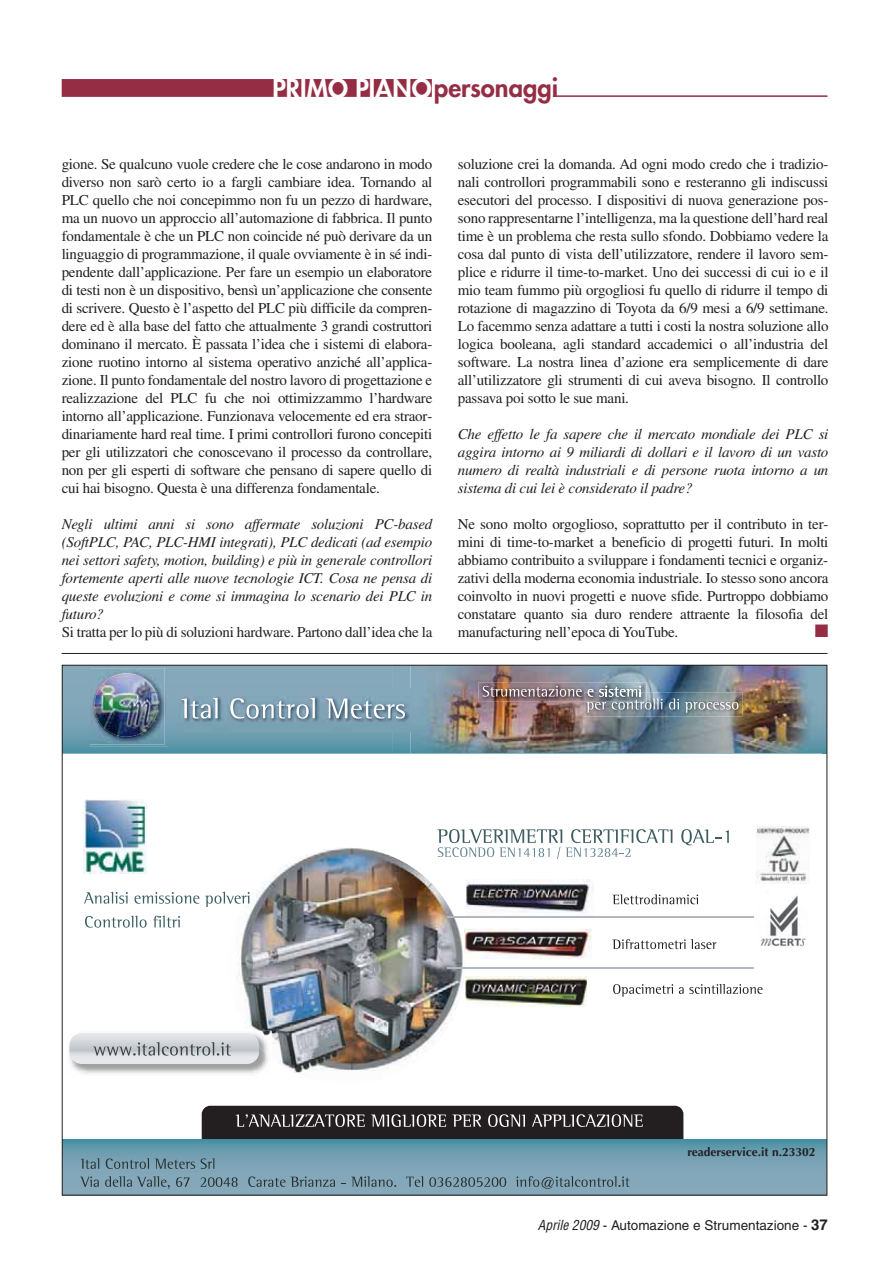
<style>
.page{position:relative;width:889px;height:1277px;background:#fff}
.page>*{position:absolute;margin:0;border:0;box-sizing:border-box;transform-origin:0 0}
.t1{font:800 25.5px "Futura LT";color:#fff}
.t2{font:18px "Zapf Dingbats";color:#952e45}
.t3{font:15px/18px "Times LT";letter-spacing:-.015em;color:#231f20;text-align:justify}
.t4{font:italic 15px/18px "Times LT";letter-spacing:-.015em;color:#231f20;text-align:justify}
.t5{font:13.5px "Helvetica LT";color:#231f20}
.t6{font:700 12px "Optima LT";color:#231f20}
.s1{color:#952e45}
.s2{font-style:italic;font-stretch:condensed}
.s3{font-weight:700;font-size:15px}
</style>
<div class="page">
<div style="left:62px;top:79px;width:370px;height:18px;background:#952e45"></div>
<hr style="left:553px;top:95px;width:274px;height:2px;background:#952e45">
<hr style="left:62px;top:653px;width:765px;height:1px;background:#231f20">
<svg style="left:64px;top:667px;width:761px;height:87px;background:#73a1b3"></svg>
<div style="left:202px;top:1106px;width:481px;height:46px;background:#231f20;border-radius:9px"></div>
<svg style="left:64px;top:1139px;width:761px;height:54px;background:#72a0b2"></svg>
<img style="left:392px;top:667px;width:433px;height:86px">
<img style="left:478px;top:682px;width:168px;height:20px">
<img style="left:584px;top:692px;width:158px;height:25px">
<img style="left:482px;top:686px;width:180px;height:27px">
<svg style="left:669px;top:698px;width:10px;height:12px"></svg>
<svg style="left:685px;top:702px;width:53px;height:11px"></svg>
<svg style="left:81px;top:1158px;width:18px;height:11px"></svg>
<svg style="left:106px;top:1158px;width:43px;height:11px"></svg>
<svg style="left:155px;top:1159px;width:40px;height:10px"></svg>
<svg style="left:201px;top:1158px;width:13px;height:11px"></svg>
<svg style="left:80px;top:1176px;width:19px;height:11px"></svg>
<svg style="left:105px;top:1176px;width:65px;height:13px"></svg>
<svg style="left:176px;top:1177px;width:14px;height:10px"></svg>
<svg style="left:200px;top:1177px;width:37px;height:10px"></svg>
<svg style="left:248px;top:1176px;width:87px;height:11px"></svg>
<svg style="left:341px;top:1176px;width:55px;height:11px"></svg>
<svg style="left:406px;top:1176px;width:17px;height:11px"></svg>
<svg style="left:429px;top:1177px;width:77px;height:10px"></svg>
<svg style="left:516px;top:1176px;width:113px;height:13px"></svg>
<img style="left:178px;top:688px;width:234px;height:43px">
<svg style="left:181px;top:698px;width:36px;height:21px"></svg>
<svg style="left:230px;top:698px;width:85px;height:21px;background:#96afbe"></svg>
<svg style="left:326px;top:698px;width:79px;height:21px;background:#94acbb"></svg>
<img style="left:90px;top:668px;width:78px;height:78px">
<img style="left:89px;top:669px;width:76px;height:75px">
<img style="left:94px;top:673px;width:64px;height:64px;border-radius:50%">
<img style="left:227px;top:847px;width:238px;height:238px;border-radius:50%">
<svg style="left:84px;top:892px;width:44px;height:12px"></svg>
<svg style="left:134px;top:892px;width:65px;height:12px"></svg>
<svg style="left:205px;top:892px;width:44px;height:15px"></svg>
<svg style="left:85px;top:916px;width:62px;height:12px"></svg>
<svg style="left:153px;top:916px;width:27px;height:12px"></svg>
<svg style="left:681px;top:829px;width:47px;height:16px"></svg>
<svg style="left:437px;top:829px;width:235px;height:30px"></svg>
<svg style="left:235px;top:1114px;width:130px;height:13px"></svg>
<svg style="left:371px;top:1114px;width:75px;height:13px"></svg>
<svg style="left:453px;top:1115px;width:28px;height:12px"></svg>
<svg style="left:488px;top:1114px;width:37px;height:13px"></svg>
<svg style="left:532px;top:1114px;width:110px;height:13px"></svg>
<img style="left:84px;top:799px;width:62px;height:74px">
<img style="left:466px;top:879px;width:128px;height:34px">
<img style="left:464px;top:929px;width:127px;height:30px">
<img style="left:465px;top:977px;width:121px;height:29px">
<svg style="left:612px;top:894px;width:86px;height:10px"></svg>
<svg style="left:612px;top:939px;width:104px;height:10px"></svg>
<svg style="left:613px;top:984px;width:70px;height:13px"></svg>
<svg style="left:689px;top:984px;width:73px;height:10px"></svg>
<hr style="left:447px;top:916px;width:307px;height:2px;background:#b2b8bf">
<hr style="left:447px;top:968px;width:307px;height:1px;background:#b2b8bf">
<img style="left:69px;top:1055px;width:199px;height:19px">
<img style="left:247px;top:1031px;width:24px;height:27px">
<svg style="left:69px;top:1033px;width:190px;height:31px;background:#dee0e3"></svg>
<svg style="left:93px;top:1042px;width:138px;height:14px;background:#aeb2b6"></svg>
<img style="left:756px;top:826px;width:53px;height:58px">
<img style="left:760px;top:895px;width:46px;height:52px">
<h1 class="t1" style="left:272px;top:77px;width:287px">PRIMO PIANO<span class="s1">personaggi</span></h1>
<p class="t3" style="left:62px;top:157px;width:372px">gione. Se qualcuno vuole credere che le cose andarono in modo diverso non sarò certo io a fargli cambiare idea. Tornando al PLC quello che noi concepimmo non fu un pezzo di hardware, ma un nuovo un approccio all’automazione di fabbrica. Il punto fondamentale è che un PLC non coincide né può derivare da un linguaggio di programmazione, il quale ovviamente è in sé indi&shy;pendente dall’applicazione. Per fare un esempio un elaboratore di testi non è un dispositivo, bensì un’applicazione che consente di scrivere. Questo è l’aspetto del PLC più difficile da compren&shy;dere ed è alla base del fatto che attualmente 3 grandi costruttori dominano il mercato. È passata l’idea che i sistemi di elabora&shy;zione ruotino intorno al sistema operativo anziché all’applica&shy;zione. Il punto fondamentale del nostro lavoro di progettazione e realizzazione del PLC fu che noi ottimizzammo l’hardware intorno all’applicazione. Funzionava velocemente ed era straor&shy;dinariamente hard real time. I primi controllori furono concepiti per gli utilizzatori che conoscevano il processo da controllare, non per gli esperti di software che pensano di sapere quello di cui hai bisogno. Questa è una differenza fondamentale.</p>
<p class="t4" style="left:62px;top:516px;width:372px">Negli ultimi anni si sono affermate soluzioni PC-based (SoftPLC, PAC, PLC-HMI integrati), PLC dedicati (ad esempio nei settori safety, motion, building) e più in generale controllori fortemente aperti alle nuove tecnologie ICT. Cosa ne pensa di queste evoluzioni e come si immagina lo scenario dei PLC in futuro?</p>
<p class="t3" style="left:62px;top:625px;width:372px">Si tratta per lo più di soluzioni hardware. Partono dall’idea che la</p>
<p class="t3" style="left:458px;top:157px;width:372px">soluzione crei la domanda. Ad ogni modo credo che i tradizio&shy;nali controllori programmabili sono e resteranno gli indiscussi esecutori del processo. I dispositivi di nuova generazione pos&shy;sono rappresentarne l’intelligenza, ma la questione dell’hard real time è un problema che resta sullo sfondo. Dobbiamo vedere la cosa dal punto di vista dell’utilizzatore, rendere il lavoro sem&shy;plice e ridurre il time-to-market. Uno dei successi di cui io e il mio team fummo più orgogliosi fu quello di ridurre il tempo di rotazione di magazzino di Toyota da 6/9 mesi a 6/9 settimane.<br>Lo facemmo senza adattare a tutti i costi la nostra soluzione allo logica booleana, agli standard accademici o all’industria del software. La nostra linea d’azione era semplicemente di dare all’utilizzatore gli strumenti di cui aveva bisogno. Il controllo passava poi sotto le sue mani.</p>
<p class="t4" style="left:458px;top:426px;width:372px">Che effetto le fa sapere che il mercato mondiale dei PLC si aggira intorno ai 9 miliardi di dollari e il lavoro di un vasto numero di realtà industriali e di persone ruota intorno a un sistema di cui lei è considerato il padre?</p>
<p class="t3" style="left:458px;top:517px;width:372px">Ne sono molto orgoglioso, soprattutto per il contributo in ter&shy;mini di time-to-market a beneficio di progetti futuri. In molti abbiamo contribuito a sviluppare i fondamenti tecnici e organiz&shy;zativi della moderna economia industriale. Io stesso sono ancora coinvolto in nuovi progetti e nuove sfide. Purtroppo dobbiamo constatare quanto sia duro rendere attraente la filosofia del manufacturing nell’epoca di YouTube.</p>
<p class="t2" style="left:814px;top:622px;width:15px">■</p>
<p class="t6" style="left:687px;top:1145px;width:130px">readerservice.it n.23302</p>
<p class="t5" style="left:538px;top:1220px;width:291px"><span class="s2">Aprile 2009</span> - Automazione e Strumentazione - <span class="s3">37</span></p>
</div>
